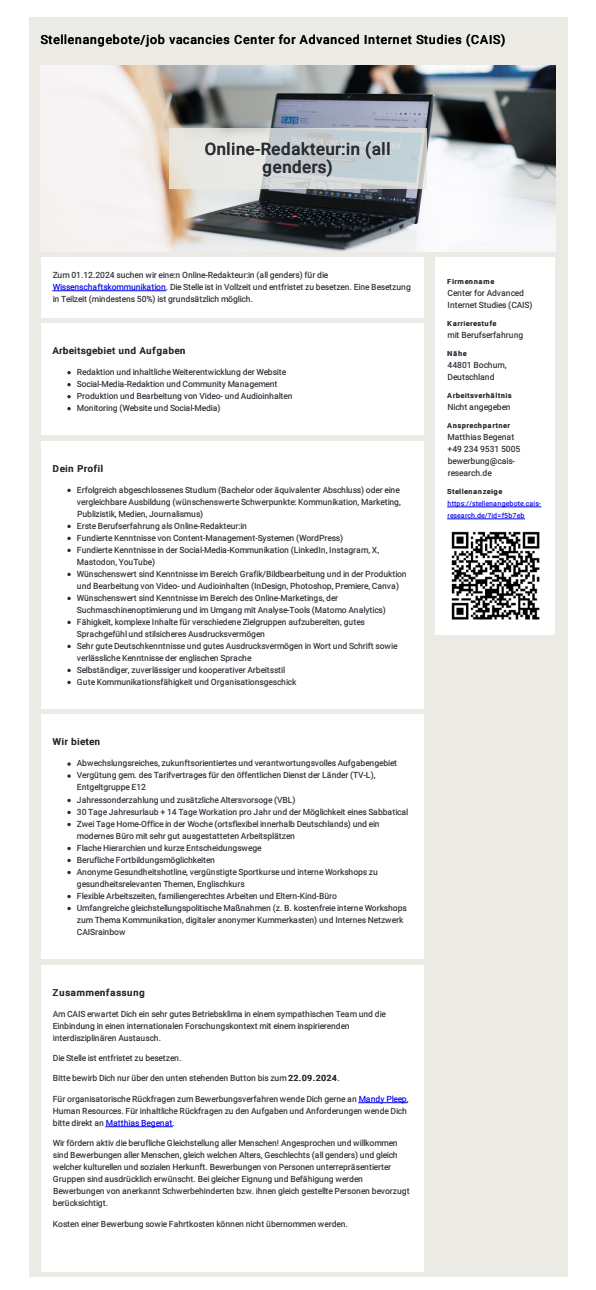
<style>
.page{position:relative;width:596px;height:1290px;background:#fff}
.page>*{position:absolute;margin:0;border:0;box-sizing:border-box;transform-origin:0 0}
.t1{font:20.4px/18px "Roboto";letter-spacing:.03em;color:#2b2e34;text-align:center}
.t2{font:15px "Roboto";letter-spacing:.05em;color:#000}
.t3{font:11.4px "Roboto";letter-spacing:.065em;color:#2b2e34}
.t4{font:10.2px/12px "Roboto";letter-spacing:.01em;color:#2b2e34}
.t5{font:8.4px "Roboto";letter-spacing:.09em;color:#2b2e34}
.t6{font:8.4px/12px "Roboto";letter-spacing:.02em;color:#00e}
.t7{font:8.4px "Roboto";letter-spacing:.12em;color:#2b2e34}
.s1{color:#00e}
</style>
<div class="page">
<div style="left:29px;top:17px;width:538px;height:779px;background:#ebeae4"></div>
<div style="left:435px;top:257px;width:120px;height:378px;background:#fff"></div>
<hr style="left:447px;top:506px;width:93px;height:1px;background:#00e">
<hr style="left:447px;top:518px;width:77px;height:1px;background:#00e">
<img style="left:451px;top:531px;width:89px;height:89px">
<div style="left:41px;top:257px;width:382px;height:60px;background:#fff"></div>
<div style="left:41px;top:323px;width:382px;height:112px;background:#fff"></div>
<div style="left:41px;top:441px;width:382px;height:268px;background:#fff"></div>
<div style="left:41px;top:715px;width:382px;height:81px;background:#fff"></div>
<hr style="left:53px;top:290px;width:113px;height:1px;background:#00e">
<img style="left:41px;top:65px;width:514px;height:186px">
<div style="left:169px;top:128px;width:257px;height:60px;background:#ebeae4;opacity:.8"></div>
<div style="left:29px;top:794px;width:538px;height:483px;background:#ebeae4"></div>
<div style="left:41px;top:794px;width:382px;height:165px;background:#fff"></div>
<div style="left:41px;top:965px;width:382px;height:306px;background:#fff"></div>
<hr style="left:358px;top:1102px;width:48px;height:1px;background:#00e">
<hr style="left:106px;top:1126px;width:66px;height:1px;background:#00e">
<h2 class="t2" style="left:40px;top:34px;width:465px">Stellenangebote/job vacancies Center for Advanced Internet Studies (CAIS)</h2>
<h1 class="t1" style="left:204px;top:141px;width:187px">Online-Redakteur:in (all genders)</h1>
<p class="t4" style="left:53px;top:269px;width:359px">Zum 01.12.2024 suchen wir eine:n Online-Redakteur:in (all genders) für die<br><span class="s1">Wissenschaftskommunikation</span>. Die Stelle ist in Vollzeit und entfristet zu besetzen. Eine Besetzung in Teilzeit (mindestens 50%) ist grundsätzlich möglich.</p>
<p class="t3" style="left:52px;top:346px;width:134px">Arbeitsgebiet und Aufgaben</p>
<p class="t4" style="left:77px;top:367px;width:217px">Redaktion und inhaltliche Weiterentwicklung der Website Social-Media-Redaktion und Community Management Produktion und Bearbeitung von Video- und Audioinhalten Monitoring (Website und Social-Media)</p>
<p class="t3" style="left:52px;top:464px;width:52px">Dein Profil</p>
<p class="t4" style="left:77px;top:484px;width:331px">Erfolgreich abgeschlossenes Studium (Bachelor oder äquivalenter Abschluss) oder eine vergleichbare Ausbildung (wünschenswerte Schwerpunkte: Kommunikation, Marketing, Publizistik, Medien, Journalismus)<br>Erste Berufserfahrung als Online-Redakteur:in<br>Fundierte Kenntnisse von Content-Management-Systemen (WordPress)<br>Fundierte Kenntnisse in der Social-Media-Kommunikation (LinkedIn, Instagram, X, Mastodon, YouTube)<br>Wünschenswert sind Kenntnisse im Bereich Grafik/Bildbearbeitung und in der Produktion und Bearbeitung von Video- und Audioinhalten (InDesign, Photoshop, Premiere, Canva)<br>Wünschenswert sind Kenntnisse im Bereich des Online-Marketings, der Suchmaschinenoptimierung und im Umgang mit Analyse-Tools (Matomo Analytics)<br>Fähigkeit, komplexe Inhalte für verschiedene Zielgruppen aufzubereiten, gutes Sprachgefühl und stilsicheres Ausdrucksvermögen<br>Sehr gute Deutschkenntnisse und gutes Ausdrucksvermögen in Wort und Schrift sowie verlässliche Kenntnisse der englischen Sprache<br>Selbständiger, zuverlässiger und kooperativer Arbeitsstil<br>Gute Kommunikationsfähigkeit und Organisationsgeschick</p>
<p class="t3" style="left:52px;top:738px;width:49px">Wir bieten</p>
<p class="t4" style="left:77px;top:758px;width:321px">Abwechslungsreiches, zukunftsorientiertes und verantwortungsvolles Aufgabengebiet<br>Vergütung gem. des Tarifvertrages für den öffentlichen Dienst der Länder (TV-L),<br>Entgeltgruppe E12</p>
<p class="t4" style="left:77px;top:794px;width:333px">Jahressonderzahlung und zusätzliche Altersvorsoge (VBL)<br>30 Tage Jahresurlaub + 14 Tage Workation pro Jahr und der Möglichkeit eines Sabbatical Zwei Tage Home-Office in der Woche (ortsflexibel innerhalb Deutschlands) und ein modernes Büro mit sehr gut ausgestatteten Arbeitsplätzen<br>Flache Hierarchien und kurze Entscheidungswege<br>Berufliche Fortbildungsmöglichkeiten<br>Anonyme Gesundheitshotline, vergünstigte Sportkurse und interne Workshops zu gesundheitsrelevanten Themen, Englischkurs<br>Flexible Arbeitszeiten, familiengerechtes Arbeiten und Eltern-Kind-Büro<br>Umfangreiche gleichstellungspolitische Maßnahmen (z. B. kostenfreie interne Workshops zum Thema Kommunikation, digitaler anonymer Kummerkasten) und Internes Netzwerk CAISrainbow</p>
<p class="t3" style="left:52px;top:988px;width:93px">Zusammenfassung</p>
<p class="t4" style="left:53px;top:1008px;width:334px">Am CAIS erwartet Dich ein sehr gutes Betriebsklima in einem sympathischen Team und die<br>Einbindung in einen internationalen Forschungskontext mit einem inspirierenden interdisziplinären Austausch.</p>
<p class="t4" style="left:53px;top:1048px;width:357px;line-height:20.4px">Die Stelle ist entfristet zu besetzen.<br>Bitte bewirb Dich nur über den unten stehenden Button bis zum22.09.2024.<br>Für organisatorische Rückfragen zum Bewerbungsverfahren wende Dich gerne an <span class="s1">Mandy Pleep</span>,</p>
<p class="t4" style="left:53px;top:1105px;width:355px">Human Resources. Für inhaltliche Rückfragen zu den Aufgaben und Anforderungen wende Dich bitte direkt an <span class="s1">Matthias Begenat</span>.</p>
<p class="t4" style="left:53px;top:1138px;width:358px">Wir fördern aktiv die berufliche Gleichstellung aller Menschen! Angesprochen und willkommen sind Bewerbungen aller Menschen, gleich welchen Alters, Geschlechts (all genders) und gleich welcher kulturellen und sozialen Herkunft. Bewerbungen von Personen unterrepräsentierter Gruppen sind ausdrücklich erwünscht. Bei gleicher Eignung und Befähigung werden Bewerbungen von anerkannt Schwerbehinderten bzw. ihnen gleich gestellte Personen bevorzugt berücksichtigt.</p>
<p class="t4" style="left:53px;top:1218px;width:296px">Kosten einer Bewerbung sowie Fahrtkosten können nicht übernommen werden.</p>
<p class="t7" style="left:447px;top:278px;width:48px">Firmenname</p>
<p class="t4" style="left:447px;top:287px;width:86px">Center for Advanced<br>Internet Studies (CAIS)</p>
<p class="t5" style="left:447px;top:320px;width:50px">Karrierestufe</p>
<p class="t4" style="left:447px;top:329px;width:77px">mit Berufserfahrung</p>
<p class="t5" style="left:447px;top:350px;width:21px">Nähe</p>
<p class="t4" style="left:447px;top:359px;width:60px">44801 Bochum,<br>Deutschland</p>
<p class="t5" style="left:447px;top:392px;width:66px">Arbeitsverhältnis</p>
<p class="t4" style="left:447px;top:401px;width:64px">Nicht angegeben</p>
<p class="t5" style="left:447px;top:422px;width:64px">Ansprechpartner</p>
<p class="t4" style="left:447px;top:431px;width:74px">Matthias Begenat +49 234 9531 5005 bewerbung@cais&shy;research.de</p>
<p class="t5" style="left:447px;top:488px;width:56px">Stellenanzeige</p>
<p class="t6" style="left:447px;top:498px;width:95px">https://stellenangebote.cais&shy;research.de/?id=f5b7eb</p>
</div>
